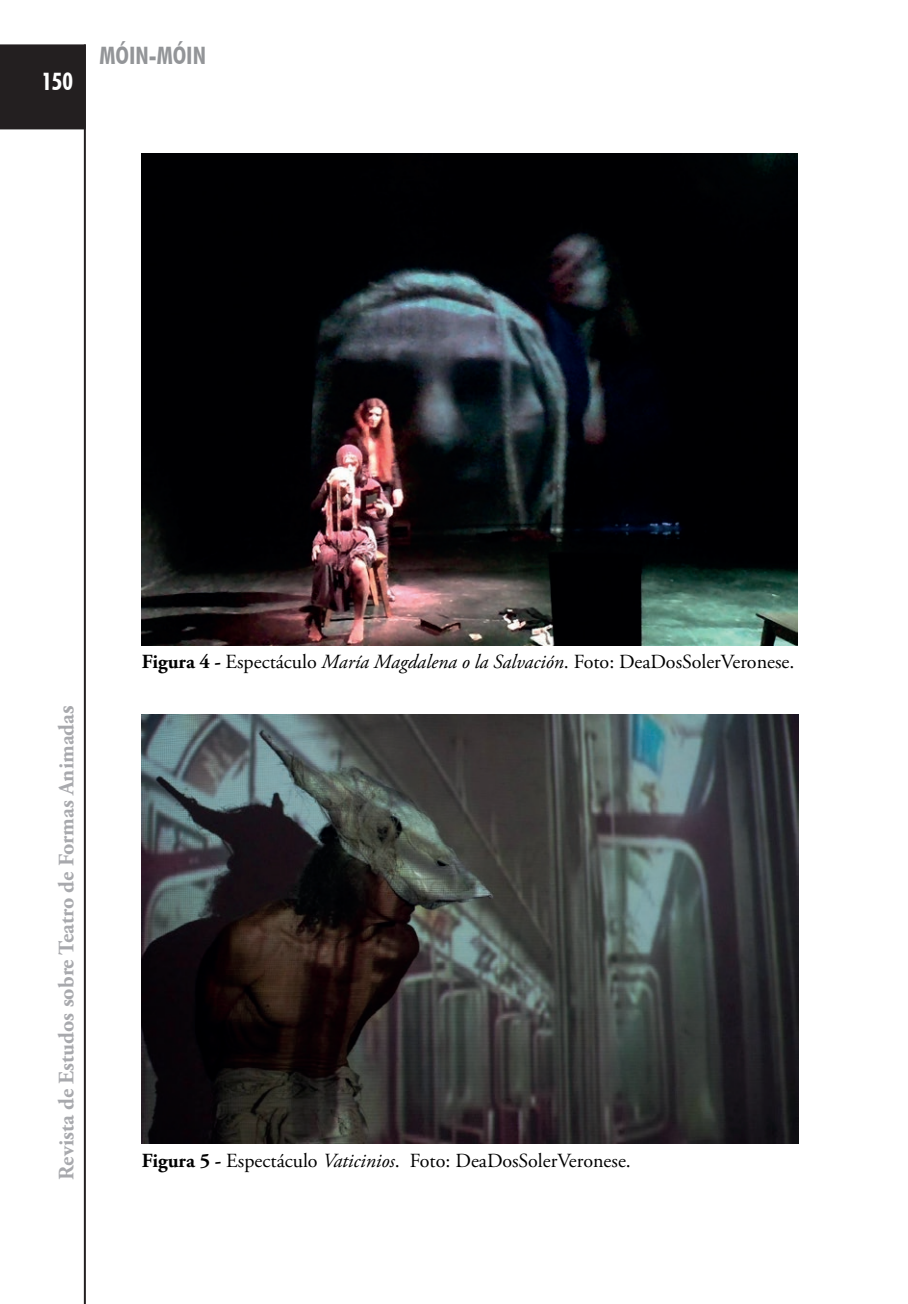
<style>
.page{position:relative;width:908px;height:1304px;background:#fff}
.page>*{position:absolute;margin:0;border:0;box-sizing:border-box;transform-origin:0 0}
.t1{font:700 condensed 24px "Futura BT";color:#939598}
.t2{font:700 condensed 24px "Futura BT";color:#fff}
.t3{font:700 22px "Adobe Garamond Pro";color:#a8a9ad}
.t4{font:20px "Adobe Garamond Pro";color:#000}
.s1{font-size:24px}
.s2{font-weight:700}
.s3{font-style:italic}
</style>
<div class="page">
<div style="left:0;top:44px;width:84px;height:85px;background:#231f20"></div>
<hr style="left:84px;top:44px;width:2px;height:1260px;background:#231f20">
<img style="left:142px;top:154px;width:655px;height:491px">
<img style="left:142px;top:714px;width:656px;height:429px">
<p class="t2" style="left:41px;top:67px;width:33px">150</p>
<p class="t1" style="left:99px;top:41px;width:108px">MÓIN-MÓIN</p>
<p class="t3" style="left:54px;top:1180px;width:476px;rotate:-90deg">Revista de Estudos sobre Teatro de Formas Animada<span class="s1">s</span></p>
<p class="t4" style="left:142px;top:649px;width:653px"><span class="s2">Figura 4 -</span> Espectáculo <span class="s3">María Magdalena o la Salvación</span>. Foto: DeaDosSolerVeronese.</p>
<p class="t4" style="left:142px;top:1149px;width:490px"><span class="s2">Figura 5 -</span> Espectáculo <span class="s3">Vaticinios</span>. Foto: DeaDosSolerVeronese.</p>
</div>
